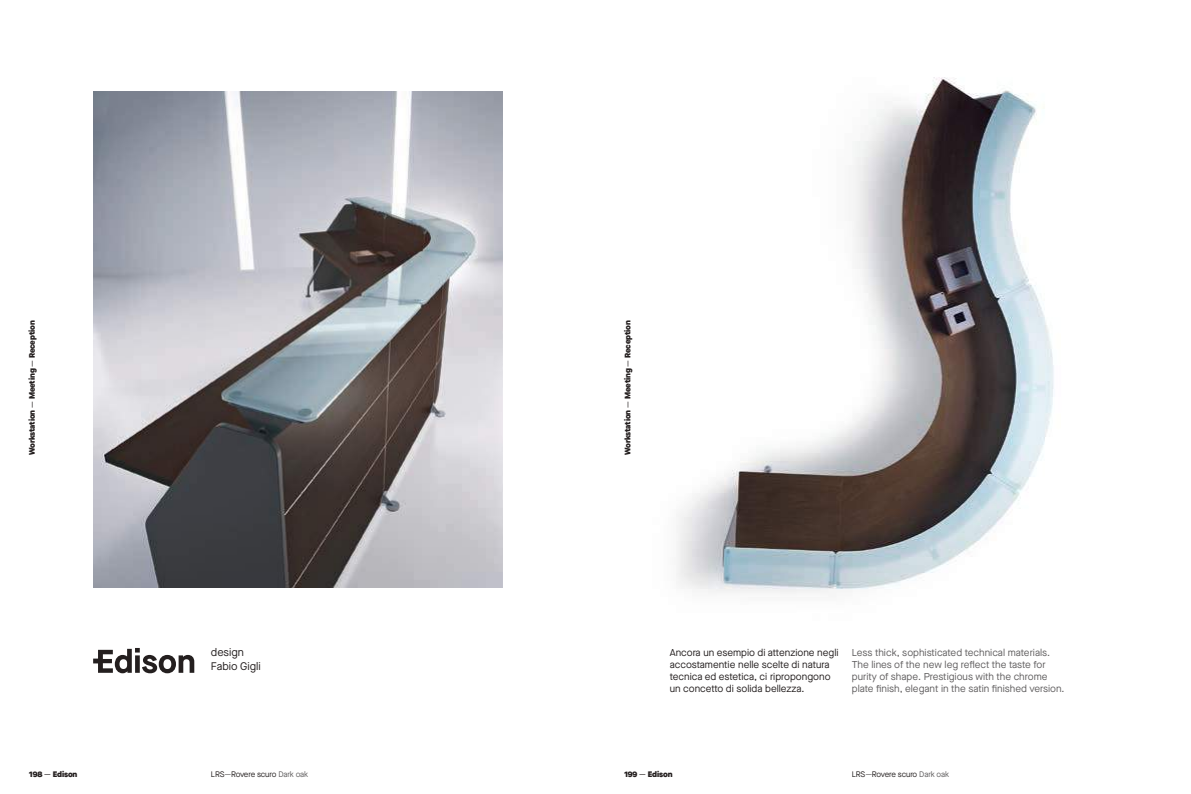
<style>
.page{position:relative;width:1191px;height:794px;background:#fff}
.page>*{position:absolute;margin:0;border:0;box-sizing:border-box;transform-origin:0 0}
.t1{font:11px/14px "Maison Neue";color:#241f1f}
.t2{font:10px/12px "Maison Neue";color:#615f60}
.t3{font:10px/12px "Maison Neue";color:#241f1f}
.t4{font:900 8px "Maison Neue";letter-spacing:-.015em;color:#241f1f}
.t5{font:8px "Maison Neue";letter-spacing:-.015em;color:#241f1f}
.s1{font-weight:400}
.s2{font-weight:300}
.s3{color:#615f60}
</style>
<div class="page">
<img style="left:676px;top:77px;width:378px;height:517px">
<img style="left:93px;top:91px;width:409px;height:496px">
<svg style="left:93px;top:648px;width:101px;height:25px"></svg>
<p class="t4" style="left:26px;top:455px;width:136px;rotate:-90deg">Workstation <span class="s1">—</span> Meeting <span class="s1">—</span> Reception</p>
<p class="t4" style="left:621px;top:455px;width:136px;rotate:-90deg">Workstation <span class="s1">—</span> Meeting <span class="s1">—</span> Reception</p>
<p class="t1" style="left:211px;top:645px;width:51px">design<br>Fabio Gigli</p>
<p class="t2" style="left:852px;top:646px;width:214px">Less thick, sophisticated technical materials.<br>The lines of the new leg reflect the taste for purity of shape. Prestigious with the chrome plate finish, elegant in the satin finished version.</p>
<p class="t3" style="left:670px;top:646px;width:170px">Ancora un esempio di attenzione negli accostamentie nelle scelte di natura tecnica ed estetica, ci ripropongono un concetto di solida bellezza.</p>
<p class="t4" style="left:29px;top:768px;width:50px">198 <span class="s1">—</span> Edison</p>
<p class="t4" style="left:624px;top:768px;width:50px">199 <span class="s1">—</span> Edison</p>
<p class="t5" style="left:211px;top:769px;width:99px">LRS<span class="s2">—</span>Rovere scuro <span class="s3">Dark oak</span></p>
<p class="t5" style="left:852px;top:769px;width:99px">LRS<span class="s2">—</span>Rovere scuro <span class="s3">Dark oak</span></p>
</div>
